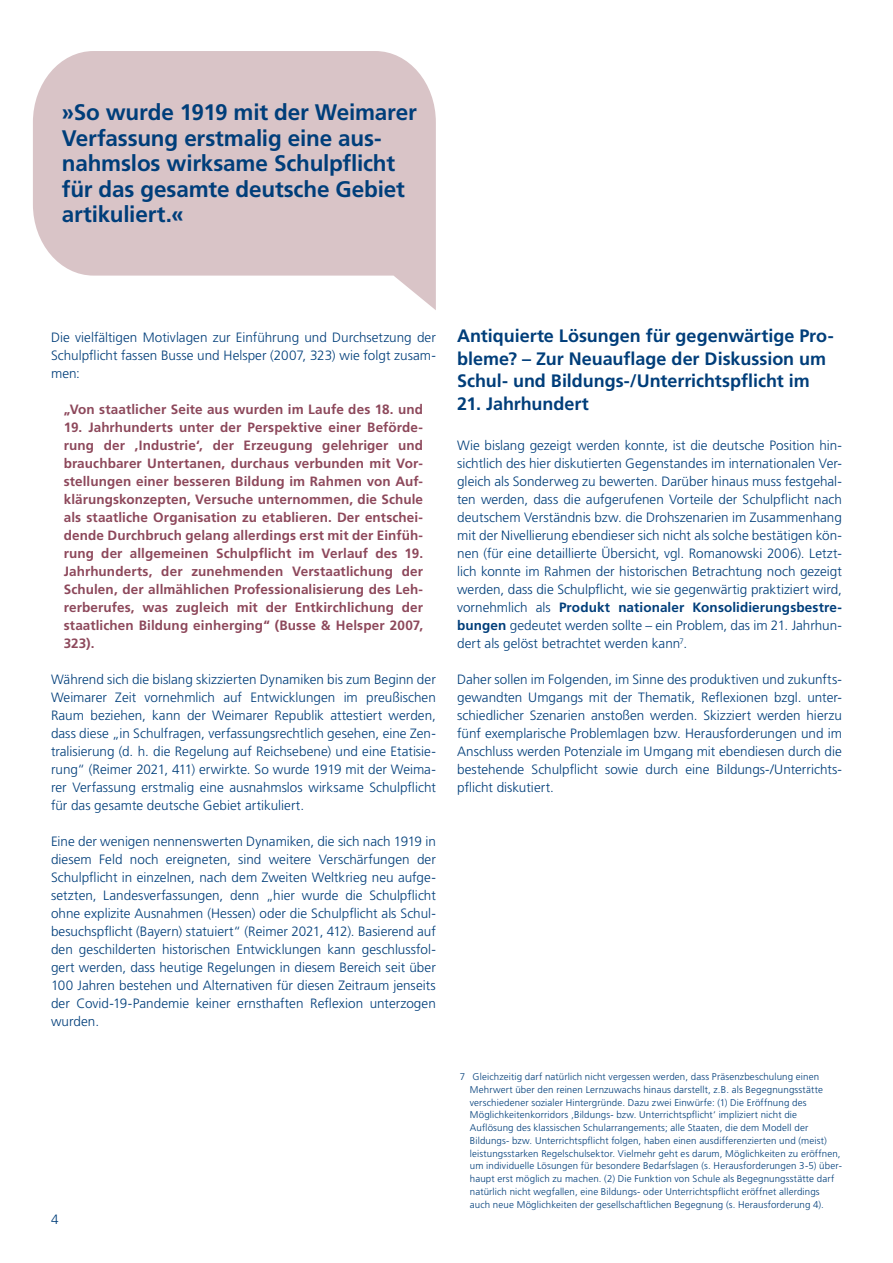
<style>
.page{position:relative;width:893px;height:1263px;background:#fff}
.page>*{position:absolute;margin:0;border:0;box-sizing:border-box;transform-origin:0 0}
.Marginalie{font:700 22.5px/25.5px "Frutiger LT Std";letter-spacing:-.01em;color:#003e7a}
.Subheadline{font:700 18px/22.5px "Frutiger LT Std";color:#003e7a}
.Copy{font:300 13.5px/18px "Frutiger LT Std";color:#003e7a;text-align:justify}
.Copy-2{font:700 13.5px/18px "Frutiger LT Std";letter-spacing:.01em;color:#8d485b;text-align:justify}
.Fußnoten{font:300 9.75px/12.8px "Frutiger LT Std";letter-spacing:.015em;color:#003e7a}
.s1{font-weight:700}
</style>
<div class="page">
<svg style="left:33px;top:51px;width:403px;height:259px;fill:#d9c4c7"></svg>
<p class="Marginalie" style="left:62px;top:100px;width:356px">»So wurde 1919 mit der Weimarer<br>Verfassung erstmalig eine aus&shy;nahmslos wirksame Schulpflicht für das gesamte deutsche Gebiet artikuliert.«</p>
<p class="Copy" style="left:51px;top:329px;width:386px">Die vielfältigen Motivlagen zur Einführung und Durchsetzung der Schulpflicht fassen Busse und Helsper (2007, 323) wie folgt zusam&shy;men:</p>
<p class="Copy-2" style="left:64px;top:400px;width:361px">„Von staatlicher Seite aus wurden im Laufe des 18. und</p>
<p class="Copy-2" style="left:64px;top:418px;width:361px">19. Jahrhunderts unter der Perspektive einer Beförde&shy;rung der ‚Industrie‘, der Erzeugung gelehriger und brauchbarer Untertanen, durchaus verbunden mit Vor&shy;stellungen einer besseren Bildung im Rahmen von Auf&shy;klärungskonzepten, Versuche unternommen, die Schule als staatliche Organisation zu etablieren. Der entschei&shy;dende Durchbruch gelang allerdings erst mit der Einfüh&shy;rung der allgemeinen Schulpflicht im Verlauf des 19.<br>Jahrhunderts, der zunehmenden Verstaatlichung der Schulen, der allmählichen Professionalisierung des Leh&shy;rerberufes, was zugleich mit der Entkirchlichung der staatlichen Bildung einherging“ (Busse &amp; Helsper 2007, 323).</p>
<p class="Copy" style="left:51px;top:671px;width:386px">Während sich die bislang skizzierten Dynamiken bis zum Beginn der Weimarer Zeit vornehmlich auf Entwicklungen im preußischen Raum beziehen, kann der Weimarer Republik attestiert werden, dass diese „in Schulfragen, verfassungsrechtlich gesehen, eine Zen&shy;tralisierung (d. h. die Regelung auf Reichsebene) und eine Etatisie&shy;rung“ (Reimer 2021, 411) erwirkte. So wurde 1919 mit der Weima&shy;rer Verfassung erstmalig eine ausnahmslos wirksame Schulpflicht für das gesamte deutsche Gebiet artikuliert.</p>
<p class="Copy" style="left:51px;top:833px;width:386px">Eine der wenigen nennenswerten Dynamiken, die sich nach 1919 in diesem Feld noch ereigneten, sind weitere Verschärfungen der Schulpflicht in einzelnen, nach dem Zweiten Weltkrieg neu aufge&shy;setzten, Landesverfassungen, denn „hier wurde die Schulpflicht ohne explizite Ausnahmen (Hessen) oder die Schulpflicht als Schul&shy;besuchspflicht (Bayern) statuiert“ (Reimer 2021, 412). Basierend auf den geschilderten historischen Entwicklungen kann geschlussfol&shy;gert werden, dass heutige Regelungen in diesem Bereich seit über 100 Jahren bestehen und Alternativen für diesen Zeitraum jenseits der Covid-19-Pandemie keiner ernsthaften Reflexion unterzogen wurden.</p>
<p class="Copy" style="left:51px;top:1211px;width:9px">4</p>
<h1 class="Subheadline" style="left:457px;top:325px;width:378px">Antiquierte Lösungen für gegenwärtige Pro&shy;bleme? – Zur Neuauflage der Diskussion um<br>Schul- und Bildungs-/Unterrichtspflicht im</h1>
<h1 class="Subheadline" style="left:457px;top:392px;width:133px">21. Jahrhundert</h1>
<p class="Copy" style="left:457px;top:437px;width:386px">Wie bislang gezeigt werden konnte, ist die deutsche Position hin&shy;sichtlich des hier diskutierten Gegenstandes im internationalen Ver&shy;gleich als Sonderweg zu bewerten. Darüber hinaus muss festgehal&shy;ten werden, dass die aufgerufenen Vorteile der Schulpflicht nach deutschem Verständnis bzw. die Drohszenarien im Zusammenhang mit der Nivellierung ebendieser sich nicht als solche bestätigen kön&shy;nen (für eine detaillierte Übersicht, vgl. Romanowski 2006). Letzt&shy;lich konnte im Rahmen der historischen Betrachtung noch gezeigt werden, dass die Schulpflicht, wie sie gegenwärtig praktiziert wird, vornehmlich als <span class="s1">Produkt nationaler Konsolidierungsbestre&shy;bungen</span> gedeutet werden sollte – ein Problem, das im 21. Jahrhun&shy;dert als gelöst betrachtet werden kann<sup>7</sup>.</p>
<p class="Copy" style="left:457px;top:671px;width:386px">Daher sollen im Folgenden, im Sinne des produktiven und zukunfts&shy;gewandten Umgangs mit der Thematik, Reflexionen bzgl. unter&shy;schiedlicher Szenarien anstoßen werden. Skizziert werden hierzu fünf exemplarische Problemlagen bzw. Herausforderungen und im Anschluss werden Potenziale im Umgang mit ebendiesen durch die bestehende Schulpflicht sowie durch eine Bildungs-/Unterrichts&shy;pflicht diskutiert.</p>
<p class="Fußnoten" style="left:470px;top:1070px;width:374px;text-indent:-10px">7 Gleichzeitig darf natürlich nicht vergessen werden, dass Präsenzbeschulung einen Mehrwert über den reinen Lernzuwachs hinaus darstellt, z.B. als Begegnungsstätte verschiedener sozialer Hintergründe. Dazu zwei Einwürfe: (1) Die Eröffnung des Möglichkeitenkorridors ‚Bildungs- bzw. Unterrichtspflicht‘ impliziert nicht die Auflösung des klassischen Schularrangements; alle Staaten, die dem Modell der Bildungs- bzw. Unterrichtspflicht folgen, haben einen ausdifferenzierten und (meist) leistungsstarken Regelschulsektor. Vielmehr geht es darum, Möglichkeiten zu eröffnen, um individuelle Lösungen für besondere Bedarfslagen (s. Herausforderungen 3-5) über&shy;haupt erst möglich zu machen. (2) Die Funktion von Schule als Begegnungsstätte darf natürlich nicht wegfallen, eine Bildungs- oder Unterrichtspflicht eröffnet allerdings auch neue Möglichkeiten der gesellschaftlichen Begegnung (s. Herausforderung 4).</p>
</div>
